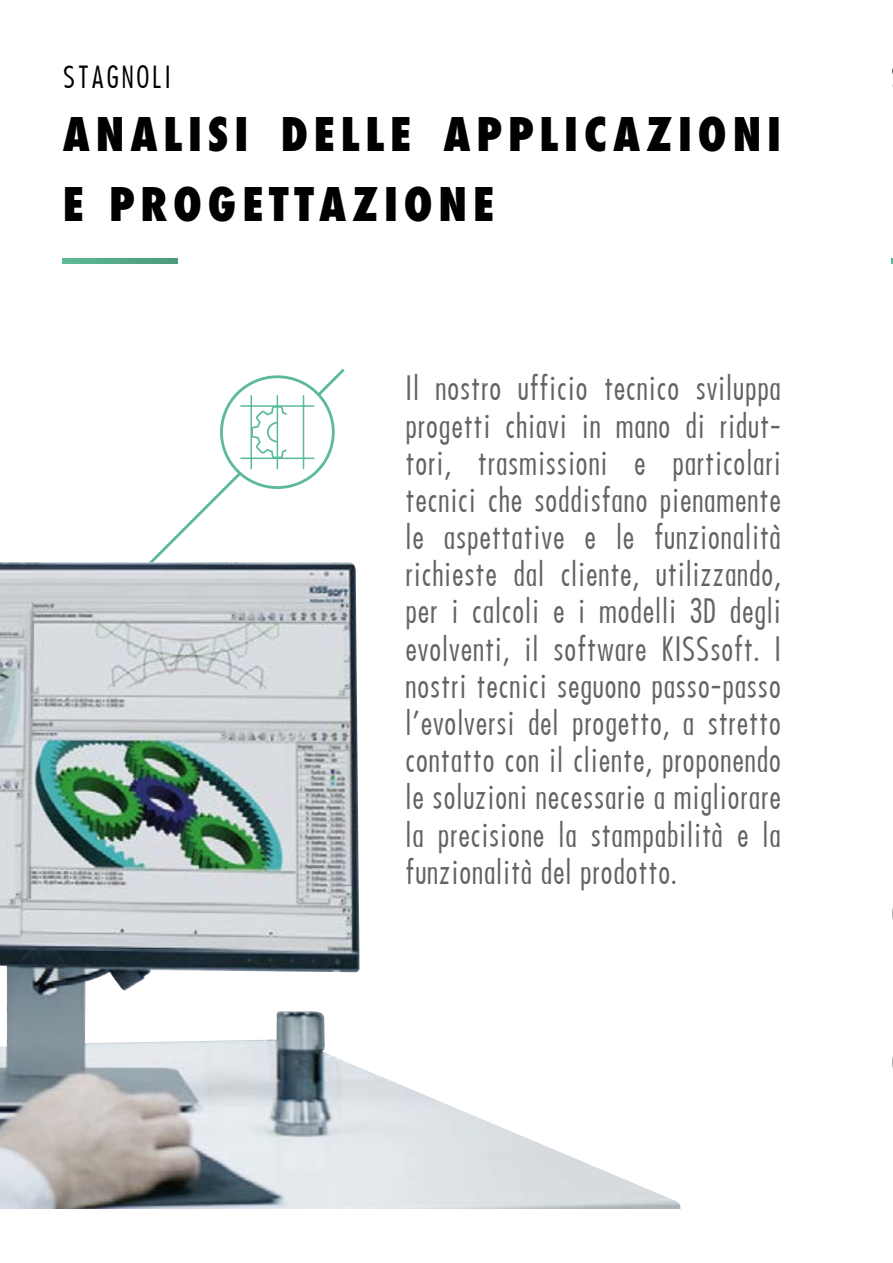
<style>
.page{position:relative;width:893px;height:1263px;background:#fff}
.page>*{position:absolute;margin:0;border:0;box-sizing:border-box;transform-origin:0 0}
.t1{font:800 condensed 45px/70.3px "Futura";letter-spacing:.13em;color:#000}
.t2{font:500 30.9px/37.2px "Futura Cond";letter-spacing:.01em;color:#646363;text-align:justify}
.t3{font:500 28.2px "Futura Cond";letter-spacing:.09em;color:#000}
</style>
<div class="page">
<svg style="left:149px;top:368px;width:196px;height:194px"></svg>
<div style="left:221px;top:377px;width:112px;height:110px;background:#fff;border-radius:50%"></div>
<div style="left:220px;top:375px;width:115px;height:114px;border:3px solid #5cba99;border-radius:50%"></div>
<hr style="left:240px;top:405px;width:74px;height:2px;background:#5cba99">
<hr style="left:240px;top:458px;width:74px;height:1px;background:#5cba99">
<hr style="left:250px;top:395px;width:2px;height:74px;background:#5cba99">
<hr style="left:303px;top:395px;width:1px;height:74px;background:#5cba99">
<hr style="left:277px;top:395px;width:1px;height:74px;background:#5cba99">
<svg style="left:252px;top:406px;width:35px;height:52px"></svg>
<img style="left:0;top:562px;width:680px;height:647px">
<svg style="left:63px;top:258px;width:114px;height:6px"></svg>
<svg style="left:891px;top:258px;width:2px;height:6px"></svg>
<p class="t3" style="left:63px;top:59px;width:110px">STAGNOLI</p>
<h1 class="t1" style="left:63px;top:99px;width:720px">ANALISI DELLE APPLICAZIONI<br>E PROGETTAZIONE</h1>
<p class="t2" style="left:405px;top:370px;width:377px">Il nostro ufficio tecnico sviluppa progetti chiavi in mano di ridut&shy;tori, trasmissioni e particolari tecnici che soddisfano pienamente le aspettative e le funzionalità richieste dal cliente, utilizzando, per i calcoli e i modelli 3D degli evolventi, il software KISSsoft. I nostri tecnici seguono passo-passo l’evolversi del progetto, a stretto contatto con il cliente, proponendo le soluzioni necessarie a migliorare la precisione la stampabilità e la funzionalità del prodotto.</p>
</div>
